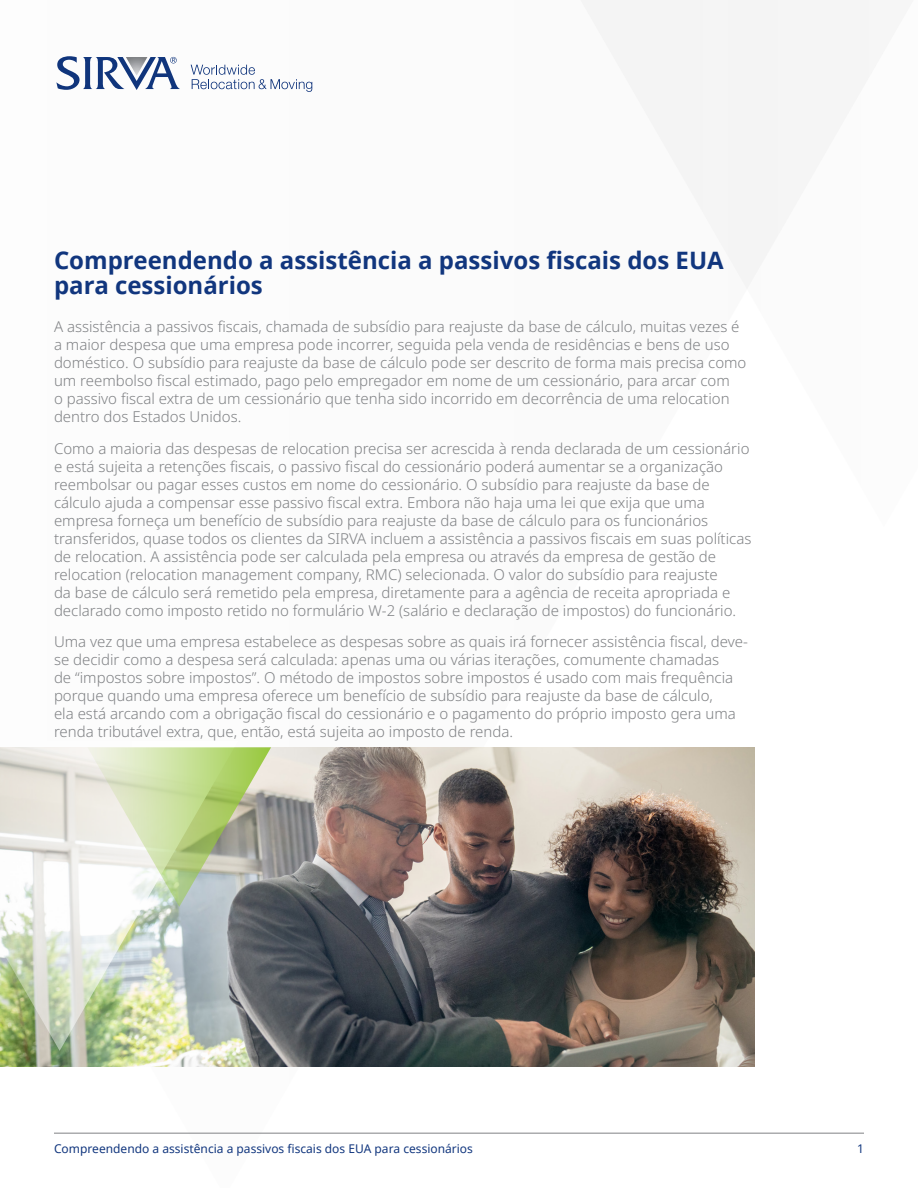
<style>
.page{position:relative;width:918px;height:1188px;background:#fff}
.page>*{position:absolute;margin:0;border:0;box-sizing:border-box;transform-origin:0 0}
.t1{font:700 24px/25.5px "Noto Sans";color:#11367e}
.t2{font:300 15px/18px "Noto Sans";color:#808285}
.t3{font:12px "Noto Sans";color:#11367e}
</style>
<div class="page">
<div style="left:581px;top:0;width:197px;height:288px;background:#f5f5f5"></div>
<svg style="left:191px;top:65px;width:121px;height:27px"></svg>
<svg style="left:56px;top:56px;width:124px;height:34px"></svg>
<hr style="left:54px;top:1133px;width:810px;height:1px;background:#808285">
<img style="left:0;top:748px;width:755px;height:318px">
<img style="left:0;top:747px;width:238px;height:304px">
<svg style="left:87px;top:747px;width:184px;height:160px;background:#c8d4b0"></svg>
<p class="t1" style="left:54px;top:247px;width:671px">Compreendendo a assistência a passivos fiscais dos EUA para cessionários</p>
<p class="t2" style="left:54px;top:318px;width:694px">A assistência a passivos fiscais, chamada de subsídio para reajuste da base de cálculo, muitas vezes é a maior despesa que uma empresa pode incorrer, seguida pela venda de residências e bens de uso doméstico. O subsídio para reajuste da base de cálculo pode ser descrito de forma mais precisa como um reembolso fiscal estimado, pago pelo empregador em nome de um cessionário, para arcar com<br>o passivo fiscal extra de um cessionário que tenha sido incorrido em decorrência de uma relocation dentro dos Estados Unidos.</p>
<p class="t2" style="left:54px;top:440px;width:699px">Como a maioria das despesas de relocation precisa ser acrescida à renda declarada de um cessionário e está sujeita a retenções fiscais, o passivo fiscal do cessionário poderá aumentar se a organização reembolsar ou pagar esses custos em nome do cessionário. O subsídio para reajuste da base de cálculo ajuda a compensar esse passivo fiscal extra. Embora não haja uma lei que exija que uma empresa forneça um benefício de subsídio para reajuste da base de cálculo para os funcionários transferidos, quase todos os clientes da SIRVA incluem a assistência a passivos fiscais em suas políticas de relocation. A assistência pode ser calculada pela empresa ou através da empresa de gestão de relocation (relocation management company, RMC) selecionada. O valor do subsídio para reajuste<br>da base de cálculo será remetido pela empresa, diretamente para a agência de receita apropriada e declarado como imposto retido no formulário W-2 (salário e declaração de impostos) do funcionário.</p>
<p class="t2" style="left:54px;top:633px;width:695px">Uma vez que uma empresa estabelece as despesas sobre as quais irá fornecer assistência fiscal, deve&shy;se decidir como a despesa será calculada: apenas uma ou várias iterações, comumente chamadas<br>de “impostos sobre impostos”. O método de impostos sobre impostos é usado com mais frequência porque quando uma empresa oferece um benefício de subsídio para reajuste da base de cálculo,<br>ela está arcando com a obrigação fiscal do cessionário e o pagamento do próprio imposto gera uma renda tributável extra, que, então, está sujeita ao imposto de renda.</p>
<p class="t3" style="left:54px;top:1140px;width:420px">Compreendendo a assistência a passivos fiscais dos EUA para cessionários</p>
<p class="t3" style="left:857px;top:1140px;width:8px">1</p>
</div>
